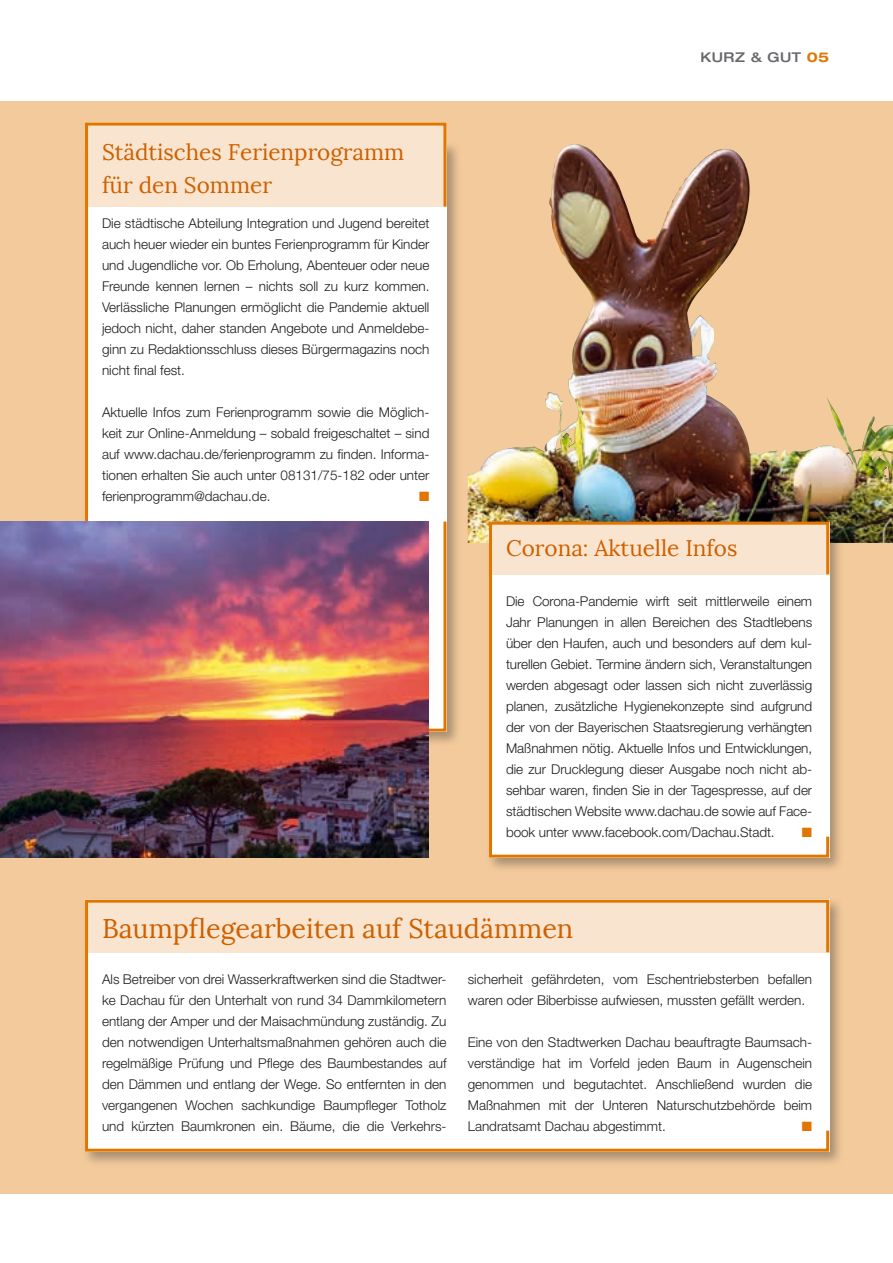
<style>
.page{position:relative;width:893px;height:1263px;background:#fff}
.page>*{position:absolute;margin:0;border:0;box-sizing:border-box;transform-origin:0 0}
.t1{font:27px "Lora";color:#ce6000}
.t2{font:22.5px/33px "Lora";color:#ce6000}
.t3{font:300 13.5px/21px "Helvetica Neue";color:#1b1c20;text-align:justify}
.t4{font:500 expanded 13.5px "Helvetica Neue";letter-spacing:.03em;color:#68676c}
.t5{font:13.5px "Zapf Dingbats ITC";color:#e07600}
.s1{font-weight:700;color:#e07600}
</style>
<div class="page">
<div style="left:0;top:102px;width:893px;height:1092px;background:#f3ca9b"></div>
<img style="left:468px;top:145px;width:425px;height:398px">
<div style="left:82px;top:140px;width:380px;height:607px;background:#1b1c20;opacity:.35"></div>
<svg style="left:84px;top:122px;width:364px;height:611px;background:#fcf5ee"></svg>
<div style="left:82px;top:896px;width:762px;height:271px;background:#1b1c20;opacity:.35"></div>
<svg style="left:84px;top:898px;width:747px;height:255px;background:#fcf5ed"></svg>
<div style="left:486px;top:518px;width:358px;height:355px;background:#1b1c20;opacity:.35"></div>
<svg style="left:487px;top:520px;width:344px;height:339px;background:#fbf5ee"></svg>
<img style="left:0;top:522px;width:428px;height:336px">
<h2 class="t2" style="left:102px;top:135px;width:304px">Städtisches Ferienprogramm für den Sommer</h2>
<p class="t3" style="left:102px;top:212px;width:329px">Die städtische Abteilung Integration und Jugend bereitet auch heuer wieder ein buntes Ferienprogramm für Kinder und Jugendliche vor. Ob Erholung, Abenteuer oder neue Freunde kennen lernen – nichts soll zu kurz kommen.<br>Verlässliche Planungen ermöglicht die Pandemie aktuell jedoch nicht, daher standen Angebote und Anmeldebe&shy;ginn zu Redaktionsschluss dieses Bürgermagazins noch nicht final fest.</p>
<p class="t3" style="left:102px;top:401px;width:329px">Aktuelle Infos zum Ferienprogramm sowie die Möglich&shy;keit zur Online-Anmeldung – sobald freigeschaltet – sind auf www.dachau.de/ferienprogramm zu finden. Informa&shy;tionen erhalten Sie auch unter 08131/75-182 oder unter ferienprogramm@dachau.de.</p>
<p class="t5" style="left:419px;top:490px;width:12px">■</p>
<p class="t4" style="left:700px;top:48px;width:130px">KURZ &amp; GUT <span class="s1">05</span></p>
<h2 class="t2" style="left:506px;top:531px;width:233px">Corona: Aktuelle Infos</h2>
<p class="t3" style="left:506px;top:590px;width:308px">Die Corona-Pandemie wirft seit mittlerweile einem Jahr Planungen in allen Bereichen des Stadtlebens über den Haufen, auch und besonders auf dem kul&shy;turellen Gebiet. Termine ändern sich, Veranstaltungen werden abgesagt oder lassen sich nicht zuverlässig planen, zusätzliche Hygienekonzepte sind aufgrund der von der Bayerischen Staatsregierung verhängten Maßnahmen nötig. Aktuelle Infos und Entwicklungen, die zur Drucklegung dieser Ausgabe noch nicht ab&shy;sehbar waren, finden Sie in der Tagespresse, auf der städtischen Website www.dachau.de sowie auf Face&shy;book unter www.facebook.com/Dachau.Stadt.</p>
<p class="t5" style="left:802px;top:826px;width:12px">■</p>
<h1 class="t1" style="left:102px;top:912px;width:473px">Baumpflegearbeiten auf Staudämmen</h1>
<p class="t3" style="left:468px;top:968px;width:346px">sicherheit gefährdeten, vom Eschentriebsterben befallen waren oder Biberbisse aufwiesen, mussten gefällt werden.</p>
<p class="t3" style="left:468px;top:1031px;width:346px">Eine von den Stadtwerken Dachau beauftragte Baumsach&shy;verständige hat im Vorfeld jeden Baum in Augenschein genommen und begutachtet. Anschließend wurden die Maßnahmen mit der Unteren Naturschutzbehörde beim Landratsamt Dachau abgestimmt.</p>
<p class="t3" style="left:102px;top:968px;width:346px">Als Betreiber von drei Wasserkraftwerken sind die Stadtwer&shy;ke Dachau für den Unterhalt von rund 34 Dammkilometern entlang der Amper und der Maisachmündung zuständig. Zu den notwendigen Unterhaltsmaßnahmen gehören auch die regelmäßige Prüfung und Pflege des Baumbestandes auf den Dämmen und entlang der Wege. So entfernten in den vergangenen Wochen sachkundige Baumpfleger Totholz und kürzten Baumkronen ein. Bäume, die die Verkehrs-</p>
<p class="t5" style="left:802px;top:1120px;width:12px">■</p>
</div>
